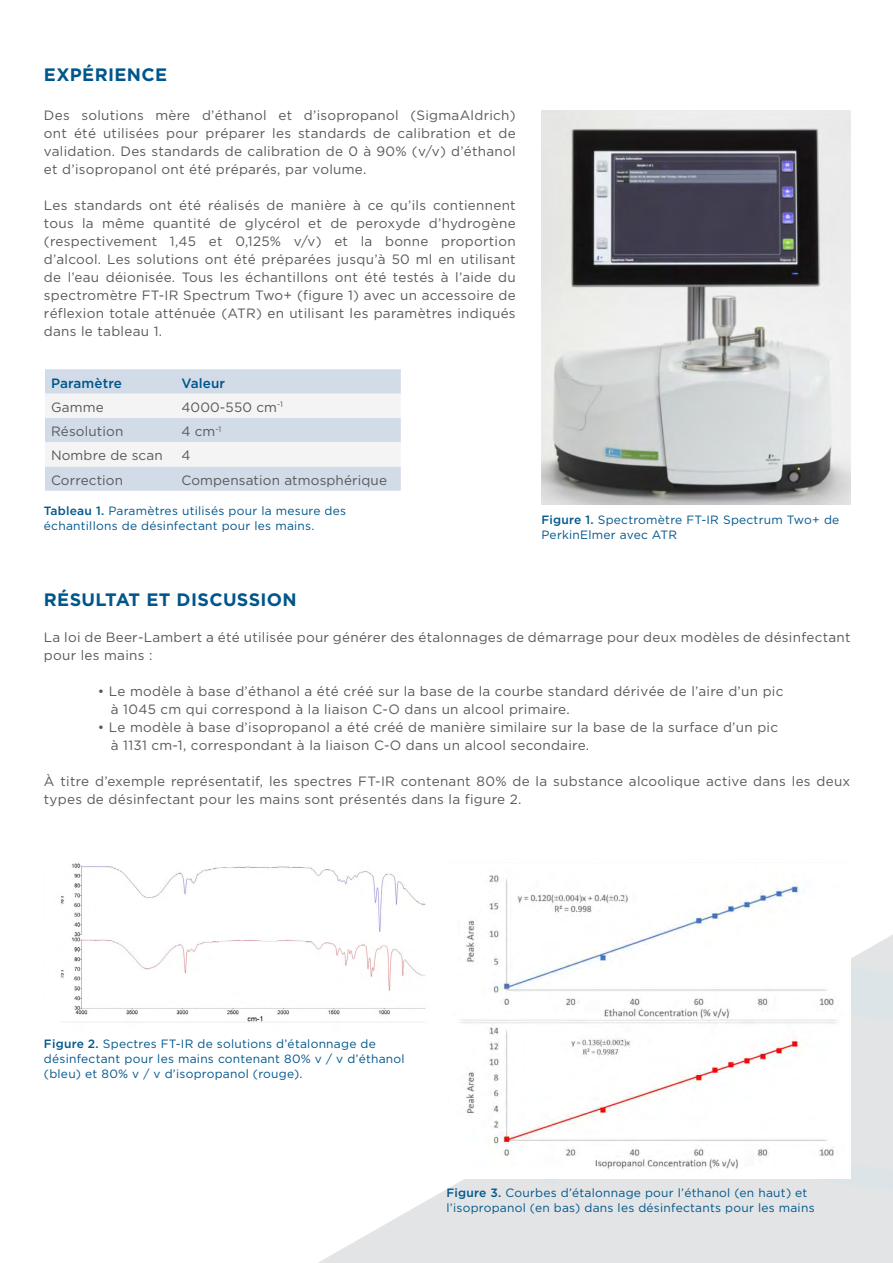
<style>
.page{position:relative;width:893px;height:1263px;background:#fff}
.page>*{position:absolute;margin:0;border:0;box-sizing:border-box;transform-origin:0 0}
.t1{font:700 18px "Gotham";letter-spacing:.02em;color:#00568c}
.t2{font:13.5px/18px "Gotham";letter-spacing:.02em;color:#58595b}
.t3{font:500 13.5px "Gotham";letter-spacing:.01em;color:#00568c}
.t4{font:12px/15px "Gotham";letter-spacing:.02em;color:#00568c}
.s1{font-weight:500}
</style>
<div class="page">
<svg style="left:318px;top:935px;width:575px;height:328px;background:#e6e7e8"></svg>
<div style="left:850px;top:961px;width:43px;height:71px;background:#dde4e8"></div>
<svg style="left:318px;top:1031px;width:271px;height:155px"></svg>
<div style="left:605px;top:1079px;width:288px;height:124px;background:#e3e4e5"></div>
<svg style="left:408px;top:935px;width:40px;height:101px"></svg>
<svg style="left:45px;top:110px;width:806px;height:395px"></svg>
<img style="left:60px;top:863px;width:380px;height:168px">
<img style="left:448px;top:875px;width:402px;height:303px">
<h1 class="t1" style="left:44px;top:64px;width:125px">EXPÉRIENCE</h1>
<p class="t2" style="left:44px;top:106px;width:473px;text-align:justify">Des solutions mère d’éthanol et d’isopropanol (SigmaAldrich) ont été utilisées pour préparer les standards de calibration et de validation. Des standards de calibration de 0 à 90% (v/v) d’éthanol et d’isopropanol ont été préparés, par volume.</p>
<p class="t2" style="left:44px;top:196px;width:473px;text-align:justify">Les standards ont été réalisés de manière à ce qu’ils contiennent tous la même quantité de glycérol et de peroxyde d’hydrogène (respectivement 1,45 et 0,125% v/v) et la bonne proportion d’alcool. Les solutions ont été préparées jusqu’à 50 ml en utilisant de l’eau déionisée. Tous les échantillons ont été testés à l’aide du spectromètre FT-IR Spectrum Two+ (figure 1) avec un accessoire de réflexion totale atténuée (ATR) en utilisant les paramètres indiqués dans le tableau 1.</p>
<p class="t3" style="left:51px;top:375px;width:73px">Paramètre</p>
<p class="t3" style="left:181px;top:375px;width:45px">Valeur</p>
<p class="t2" style="left:51px;top:398px;width:54px">Gamme</p>
<p class="t2" style="left:181px;top:398px;width:103px">4000-550 cm<sup>-1</sup></p>
<p class="t2" style="left:51px;top:422px;width:74px">Résolution</p>
<p class="t2" style="left:181px;top:422px;width:42px">4 cm<sup>-1</sup></p>
<p class="t2" style="left:51px;top:446px;width:113px">Nombre de scan</p>
<p class="t2" style="left:181px;top:446px;width:11px">4</p>
<p class="t2" style="left:51px;top:471px;width:74px">Correction</p>
<p class="t2" style="left:181px;top:471px;width:207px">Compensation atmosphérique</p>
<p class="t4" style="left:44px;top:503px;width:304px"><span class="s1">Tableau 1.</span> Paramètres utilisés pour la mesure des échantillons de désinfectant pour les mains.</p>
<p class="t4" style="left:541px;top:512px;width:299px"><span class="s1">Figure 1.</span> Spectromètre FT-IR Spectrum Two+ de<br>PerkinElmer avec ATR</p>
<h1 class="t1" style="left:44px;top:589px;width:254px">RÉSULTAT ET DISCUSSION</h1>
<p class="t2" style="left:44px;top:628px;width:808px">La loi de Beer-Lambert a été utilisée pour générer des étalonnages de démarrage pour deux modèles de désinfectant pour les mains :</p>
<p class="t2" style="left:111px;top:682px;width:674px;text-indent:-13px">• Le modèle à base d’éthanol a été créé sur la base de la courbe standard dérivée de l’aire d’un pic à 1045 cm qui correspond à la liaison C-O dans un alcool primaire.</p>
<p class="t2" style="left:111px;top:718px;width:669px;text-indent:-13px">• Le modèle à base d’isopropanol a été créé de manière similaire sur la base de la surface d’un pic à 1131 cm-1, correspondant à la liaison C-O dans un alcool secondaire.</p>
<p class="t2" style="left:44px;top:772px;width:808px">À titre d’exemple représentatif, les spectres FT-IR contenant 80% de la substance alcoolique active dans les deux types de désinfectant pour les mains sont présentés dans la figure 2.</p>
<p class="t4" style="left:44px;top:1036px;width:362px"><span class="s1">Figure 2.</span> Spectres FT-IR de solutions d’étalonnage de désinfectant pour les mains contenant 80% v / v d’éthanol (bleu) et 80% v / v d’isopropanol (rouge).</p>
<p class="t4" style="left:446px;top:1185px;width:370px"><span class="s1">Figure 3.</span> Courbes d’étalonnage pour l’éthanol (en haut) et l’isopropanol (en bas) dans les désinfectants pour les mains</p>
</div>
